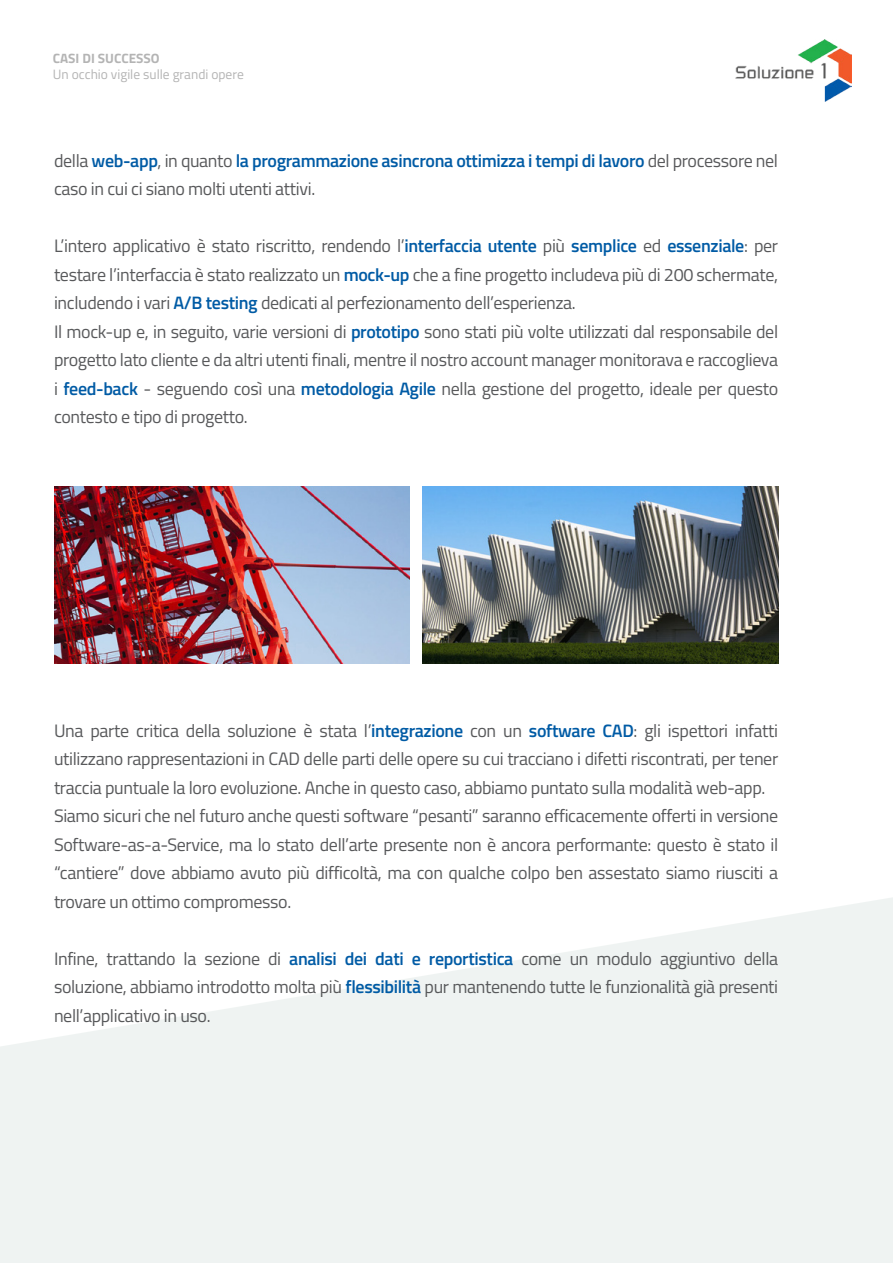
<style>
.page{position:relative;width:893px;height:1263px;background:#fff}
.page>*{position:absolute;margin:0;border:0;box-sizing:border-box;transform-origin:0 0}
.t1{font:18px/28.5px "Titillium Web";letter-spacing:-.02em;color:#58595b}
.t2{font:13.5px "Titillium Web";color:#b4b4b4}
.t3{font:700 13.5px "Titillium Web";color:#b4b4b4}
.s1{font-weight:600;color:#005ba5}
</style>
<div class="page">
<svg style="left:0;top:898px;width:893px;height:365px;fill:#eff3f2"></svg>
<img style="left:736px;top:40px;width:116px;height:62px">
<img style="left:54px;top:486px;width:355px;height:177px">
<img style="left:423px;top:486px;width:355px;height:177px">
<p class="t3" style="left:53px;top:48px;width:8px">CASI</p>
<p class="t3" style="left:82px;top:48px;width:41px">DI SUCCESSO</p>
<p class="t2" style="left:53px;top:65px;width:192px">Un occhio vigile sulle grandi opere</p>
<p class="t1" style="left:54px;top:145px;width:726px">della <span class="s1">web-app</span>, in quanto <span class="s1">la programmazione asincrona ottimizza i tempi di lavoro</span> del processore nel caso in cui ci siano molti utenti attivi.</p>
<p class="t1" style="left:54px;top:231px;width:726px">L’intero applicativo è stato riscritto, rendendo l’<span class="s1">interfaccia utente</span> più <span class="s1">semplice</span> ed <span class="s1">essenziale</span>: per testare l’interfaccia è stato realizzato un <span class="s1">mock-up</span> che a fine progetto includeva più di 200 schermate, includendo i vari <span class="s1">A/B testing</span> dedicati al perfezionamento dell’esperienza.<br>Il mock-up e, in seguito, varie versioni di <span class="s1">prototipo</span> sono stati più volte utilizzati dal responsabile del progetto lato cliente e da altri utenti finali, mentre il nostro account manager monitorava e raccoglieva i <span class="s1">feed-back</span> - seguendo così una <span class="s1">metodologia Agile</span> nella gestione del progetto, ideale per questo contesto e tipo di progetto.</p>
<p class="t1" style="left:54px;top:715px;width:726px">Una parte critica della soluzione è stata l’<span class="s1">integrazione</span> con un <span class="s1">software CAD</span>: gli ispettori infatti utilizzano rappresentazioni in CAD delle parti delle opere su cui tracciano i difetti riscontrati, per tener traccia puntuale la loro evoluzione. Anche in questo caso, abbiamo puntato sulla modalità web-app.<br>Siamo sicuri che nel futuro anche questi software “pesanti” saranno efficacemente offerti in versione Software-as-a-Service, ma lo stato dell’arte presente non è ancora performante: questo è stato il “cantiere” dove abbiamo avuto più difficoltà, ma con qualche colpo ben assestato siamo riusciti a trovare un ottimo compromesso.</p>
<p class="t1" style="left:54px;top:943px;width:726px;text-align:justify">Infine, trattando la sezione di <span class="s1">analisi dei dati e reportistica</span> come un modulo aggiuntivo della soluzione, abbiamo introdotto molta più <span class="s1">flessibilità</span> pur mantenendo tutte le funzionalità già presenti nell’applicativo in uso.</p>
</div>
